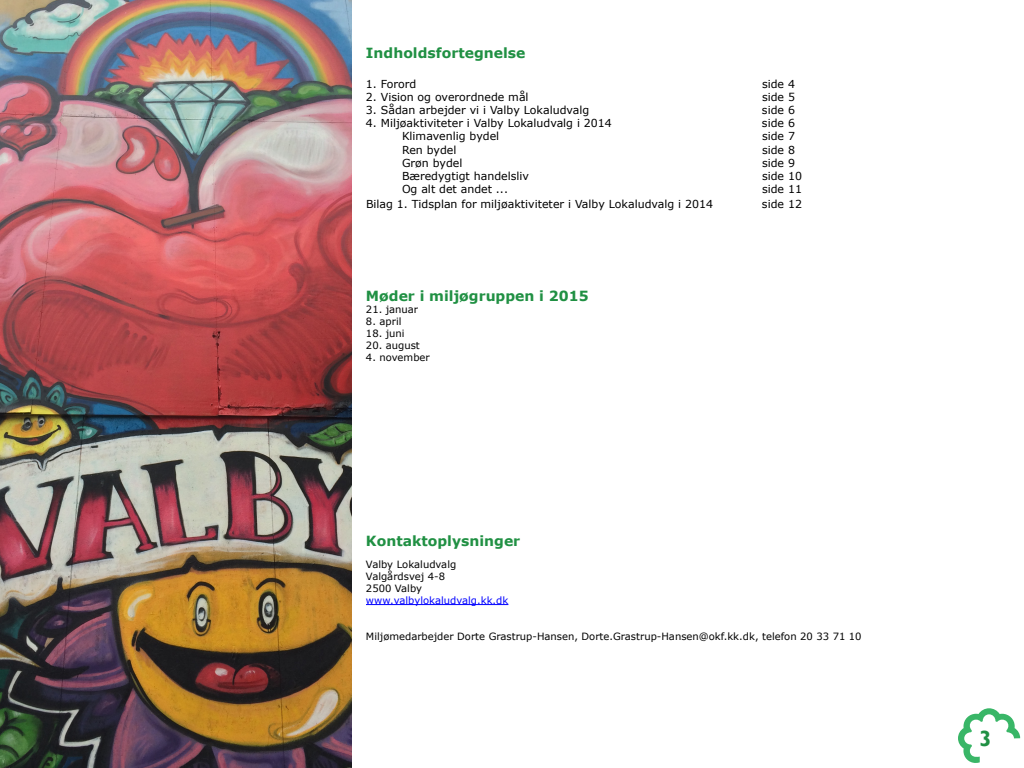
<style>
.page{position:relative;width:1024px;height:768px;background:#fff}
.page>*{position:absolute;margin:0;border:0;box-sizing:border-box;transform-origin:0 0}
.t1{font:700 22px "Gill Sans";color:#209043}
.t2{font:700 14px "Verdana";color:#209043}
.t3{font:11px "Verdana";color:#000}
.t4{font:10px/12px "Verdana";color:#000}
.t5{font:10px "Verdana";color:#00f}
</style>
<div class="page">
<svg style="left:958px;top:708px;width:63px;height:55px"></svg>
<hr style="left:366px;top:604px;width:142px;height:1px;background:#00f">
<img style="left:0;top:0;width:352px;height:768px">
<p class="t2" style="left:366px;top:46px;width:161px">Indholdsfortegnelse</p>
<p class="t3" style="left:366px;top:77px;width:52px">1. Forord</p>
<p class="t3" style="left:762px;top:77px;width:35px">side 4</p>
<p class="t3" style="left:366px;top:90px;width:164px">2. Vision og overordnede mål</p>
<p class="t3" style="left:762px;top:90px;width:35px">side 5</p>
<p class="t3" style="left:366px;top:103px;width:225px">3. Sådan arbejder vi i Valby Lokaludvalg</p>
<p class="t3" style="left:762px;top:103px;width:35px">side 6</p>
<p class="t3" style="left:366px;top:116px;width:247px">4. Miljøaktiviteter i Valby Lokaludvalg i 2014</p>
<p class="t3" style="left:762px;top:116px;width:35px">side 6</p>
<p class="t3" style="left:402px;top:129px;width:99px">Klimavenlig bydel</p>
<p class="t3" style="left:762px;top:129px;width:35px">side 7</p>
<p class="t3" style="left:402px;top:143px;width:56px">Ren bydel</p>
<p class="t3" style="left:762px;top:143px;width:35px">side 8</p>
<p class="t3" style="left:402px;top:156px;width:62px">Grøn bydel</p>
<p class="t3" style="left:762px;top:156px;width:35px">side 9</p>
<p class="t3" style="left:402px;top:169px;width:129px">Bæredygtigt handelsliv</p>
<p class="t3" style="left:762px;top:169px;width:42px">side 10</p>
<p class="t3" style="left:402px;top:182px;width:107px">Og alt det andet ...</p>
<p class="t3" style="left:762px;top:182px;width:42px">side 11</p>
<p class="t3" style="left:366px;top:197px;width:349px">Bilag 1. Tidsplan for miljøaktiviteter i Valby Lokaludvalg i 2014</p>
<p class="t3" style="left:762px;top:197px;width:42px">side 12</p>
<p class="t2" style="left:366px;top:290px;width:224px">Møder i miljøgruppen i 2015</p>
<p class="t4" style="left:366px;top:303px;width:54px">21. januar</p>
<p class="t4" style="left:366px;top:315px;width:37px">8. april</p>
<p class="t4" style="left:366px;top:327px;width:40px">18. juni</p>
<p class="t4" style="left:366px;top:339px;width:55px">20. august</p>
<p class="t4" style="left:366px;top:351px;width:65px">4. november</p>
<p class="t2" style="left:366px;top:534px;width:156px">Kontaktoplysninger</p>
<p class="t4" style="left:366px;top:558px;width:92px">Valby Lokaludvalg<br>Valgårdsvej 4-8<br>2500 Valby</p>
<p class="t5" style="left:366px;top:594px;width:144px">www.valbylokaludvalg.kk.dk</p>
<p class="t4" style="left:366px;top:630px;width:497px">Miljømedarbejder Dorte Grastrup-Hansen, Dorte.Grastrup-Hansen@okf.kk.dk, telefon 20 33 71 10</p>
<h1 class="t1" style="left:980px;top:730px;width:14px">3</h1>
</div>
